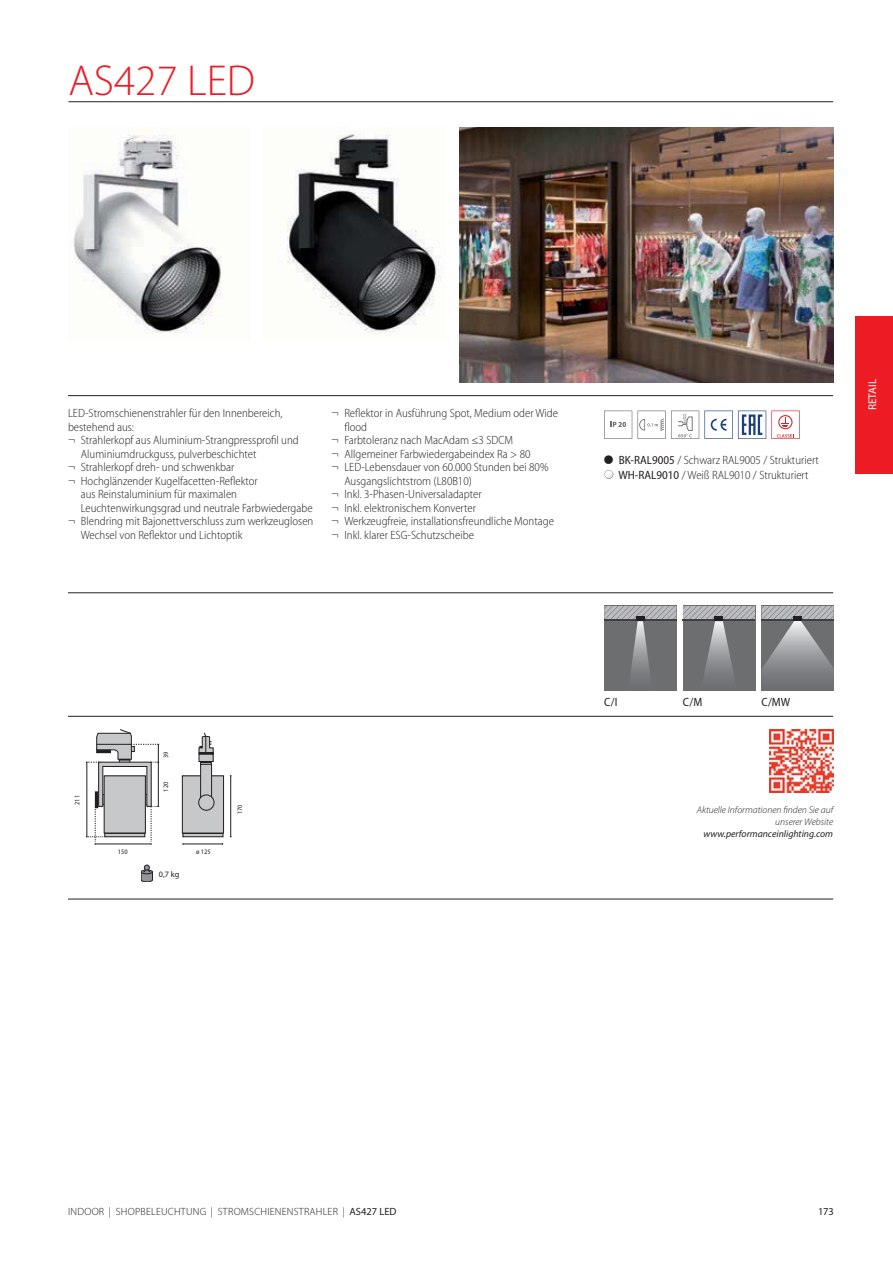
<style>
.page{position:relative;width:893px;height:1263px;background:#fff}
.page>*{position:absolute;margin:0;border:0;box-sizing:border-box;transform-origin:0 0}
.t1{font:300 43.5px "Myriad Pro";color:#ed1c24}
.t2{font:300 semi-condensed 12px/14.4px "Myriad Pro";color:#231f20;text-align:center}
.t3{font:semi-condensed 12px "Myriad Pro";color:#231f20}
.t4{font:11.25px "Myriad Pro";color:#fff}
.t5{font:300 10.5px "Myriad Pro";letter-spacing:.02em;color:#231f20}
.t6{font:10.5px "Myriad Pro";color:#231f20}
.t7{font:italic 300 9.75px/12px "Myriad Pro";color:#231f20;text-align:right}
.t8{font:italic 9.75px "Myriad Pro";color:#231f20}
.t9{font:8.25px "Myriad Pro";color:#231f20}
.t10{font:semi-condensed 6.75px "Myriad Pro";color:#231f20}
.s1{font-family:"PIL Pallini T Regular";font-weight:400;font-stretch:normal;font-size:18px}
.s2{font-weight:400}
</style>
<div class="page">
<div style="left:855px;top:316px;width:38px;height:158px;background:#ed1c24"></div>
<hr style="left:68px;top:101px;width:765px;height:1px;background:#231f20">
<img style="left:459px;top:128px;width:374px;height:255px">
<img style="left:73px;top:134px;width:149px;height:200px">
<img style="left:279px;top:134px;width:162px;height:199px">
<svg style="left:604px;top:411px;width:196px;height:28px"></svg>
<hr style="left:68px;top:395px;width:765px;height:1px;background:#231f20">
<hr style="left:68px;top:593px;width:765px;height:1px;background:#231f20">
<hr style="left:68px;top:899px;width:765px;height:1px;background:#231f20">
<div style="left:183px;top:833px;width:40px;height:4px;border:1px solid #231f20"></div>
<div style="left:182px;top:776px;width:42px;height:57px;background:#c6c8ca"></div>
<div style="left:182px;top:776px;width:42px;height:57px;border:1px solid #231f20"></div>
<div style="left:200px;top:762px;width:11px;height:4px;border:1px solid #231f20"></div>
<svg style="left:201px;top:762px;width:10px;height:2px"></svg>
<div style="left:201px;top:764px;width:11px;height:38px;background:#c6c8ca"></div>
<div style="left:200px;top:764px;width:12px;height:38px;border:1px solid #231f20"></div>
<div style="left:199px;top:795px;width:15px;height:15px;background:#c6c8ca;border-radius:50%"></div>
<div style="left:198px;top:795px;width:16px;height:15px;border:1px solid #231f20;border-radius:50%"></div>
<div style="left:199px;top:754px;width:14px;height:8px;background:#c6c8ca"></div>
<div style="left:199px;top:754px;width:14px;height:8px;border:1px solid #231f20"></div>
<svg style="left:199px;top:732px;width:15px;height:22px"></svg>
<hr style="left:183px;top:844px;width:40px;height:1px;background:#231f20">
<hr style="left:230px;top:776px;width:1px;height:61px;background:#231f20">
<svg style="left:86px;top:729px;width:73px;height:116px"></svg>
<hr style="left:68px;top:716px;width:765px;height:1px;background:#231f20">
<div style="left:604px;top:606px;width:72px;height:85px;background:#6d6e70"></div>
<img style="left:630px;top:621px;width:20px;height:57px">
<svg style="left:604px;top:606px;width:72px;height:15px"></svg>
<div style="left:636px;top:616px;width:8px;height:5px;background:#231f20"></div>
<div style="left:683px;top:606px;width:72px;height:85px;background:#6d6e70"></div>
<img style="left:704px;top:621px;width:30px;height:57px">
<svg style="left:683px;top:606px;width:72px;height:15px"></svg>
<div style="left:715px;top:616px;width:8px;height:5px;background:#231f20"></div>
<img style="left:761px;top:621px;width:73px;height:70px">
<svg style="left:761px;top:606px;width:73px;height:14px"></svg>
<hr style="left:761px;top:620px;width:73px;height:1px;background:#404041">
<div style="left:793px;top:616px;width:9px;height:5px;background:#231f20"></div>
<img style="left:769px;top:729px;width:64px;height:64px">
<svg style="left:604px;top:470px;width:9px;height:9px"></svg>
<svg style="left:141px;top:865px;width:12px;height:17px"></svg>
<h1 class="t1" style="left:68px;top:55px;width:188px">AS427 LED</h1>
<p class="t2" style="left:68px;top:407px;width:216px">LED-Stromschienenstrahler für den Innenbereich,</p>
<p class="t2" style="left:68px;top:421px;width:68px">bestehend aus:</p>
<p class="t2" style="left:68px;top:434px;width:232px">¬ Strahlerkopf aus Aluminium-Strangpressprofil und</p>
<p class="t2" style="left:81px;top:448px;width:177px">Aluminiumdruckguss, pulverbeschichtet</p>
<p class="t2" style="left:68px;top:461px;width:168px">¬ Strahlerkopf dreh- und schwenkbar</p>
<p class="t2" style="left:68px;top:475px;width:191px">¬ Hochglänzender Kugelfacetten-Reflektor</p>
<p class="t2" style="left:81px;top:488px;width:158px">aus Reinstaluminium für maximalen</p>
<p class="t2" style="left:81px;top:502px;width:233px">Leuchtenwirkungsgrad und neutrale Farbwiedergabe</p>
<p class="t2" style="left:68px;top:515px;width:247px">¬ Blendring mit Bajonettverschluss zum werkzeuglosen</p>
<p class="t2" style="left:81px;top:529px;width:163px">Wechsel von Reflektor und Lichtoptik</p>
<p class="t2" style="left:332px;top:407px;width:228px">¬ Reflektor in Ausführung Spot, Medium oder Wide</p>
<p class="t2" style="left:344px;top:421px;width:24px">flood</p>
<p class="t2" style="left:332px;top:434px;width:183px">¬ Farbtoleranz nach MacAdam ≤3 SDCM</p>
<p class="t2" style="left:332px;top:448px;width:200px">¬ Allgemeiner Farbwiedergabeindex Ra &gt; 80</p>
<p class="t2" style="left:332px;top:461px;width:218px">¬ LED-Lebensdauer von 60.000 Stunden bei 80%</p>
<p class="t2" style="left:344px;top:475px;width:129px">Ausgangslichtstrom (L80B10)</p>
<p class="t2" style="left:332px;top:488px;width:152px">¬ Inkl. 3-Phasen-Universaladapter</p>
<p class="t2" style="left:332px;top:502px;width:146px">¬ Inkl. elektronischem Konverter</p>
<p class="t2" style="left:332px;top:515px;width:224px">¬ Werkzeugfreie, installationsfreundliche Montage</p>
<p class="t2" style="left:332px;top:529px;width:144px">¬ Inkl. klarer ESG-Schutzscheibe</p>
<p class="t2" style="left:604px;top:454px;width:217px"><span class="s1">q</span> <span class="s2">BK-RAL9005</span> / Schwarz RAL9005 / Strukturiert<br><span class="s2">WH-RAL9010</span> / Weiß RAL9010 / Strukturiert</p>
<p class="t4" style="left:865px;top:410px;width:33px;rotate:-90deg">RETAIL</p>
<p class="t10" style="left:73px;top:805px;width:11px;rotate:-90deg">211</p>
<p class="t10" style="left:162px;top:758px;width:8px;rotate:-90deg">39</p>
<p class="t10" style="left:162px;top:792px;width:11px;rotate:-90deg">120</p>
<p class="t10" style="left:118px;top:848px;width:11px">150</p>
<p class="t10" style="left:196px;top:848px;width:16px">ø 125</p>
<p class="t9" style="left:159px;top:869px;width:22px">0,7 kg</p>
<p class="t10" style="left:236px;top:814px;width:11px;rotate:-90deg">170</p>
<p class="t3" style="left:604px;top:695px;width:15px">C/I</p>
<p class="t3" style="left:683px;top:695px;width:21px">C/M</p>
<p class="t3" style="left:761px;top:695px;width:30px">C/MW</p>
<p class="t7" style="left:697px;top:804px;width:138px">Aktuelle Informationen finden Sie auf unserer Website</p>
<p class="t8" style="left:703px;top:828px;width:131px">www.performanceinlighting.com</p>
<p class="t5" style="left:68px;top:1205px;width:330px">INDOOR | SHOPBELEUCHTUNG | STROMSCHIENENSTRAHLER | <span class="s2">AS427 LED</span></p>
<p class="t6" style="left:818px;top:1205px;width:17px">173</p>
</div>
